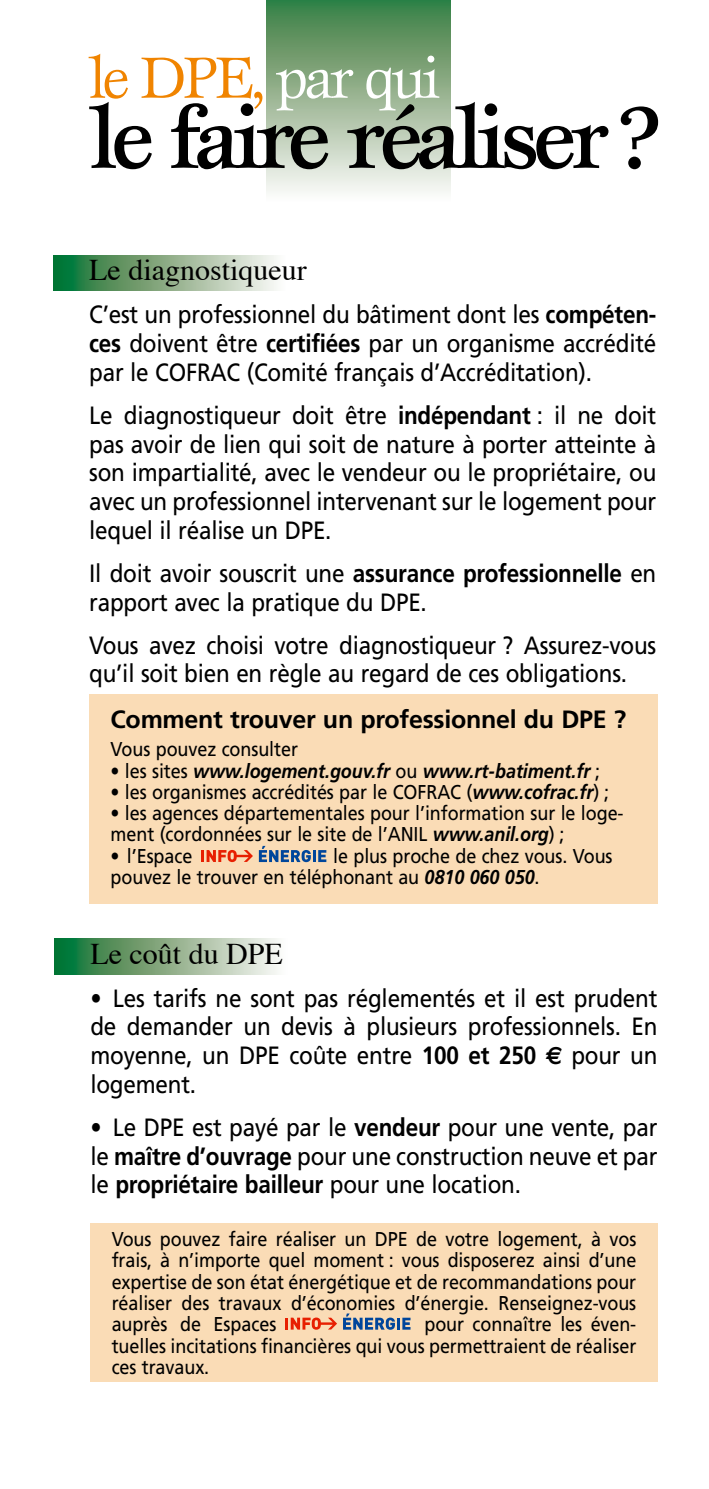
<style>
.page{position:relative;width:709px;height:1489px;background:#fff}
.page>*{position:absolute;margin:0;border:0;box-sizing:border-box;transform-origin:0 0}
.t1{font:500 90px "Esprit";letter-spacing:-.07em;color:#000}
.t2{font:60px "Esprit";letter-spacing:-.06em;color:#f08400}
.t3{font:30px "Times";color:#000}
.t4{font:25px/28.8px "Frutiger";letter-spacing:-.01em;color:#000;text-align:justify;scale:.9 1}
.t5{font:700 25px "Frutiger";letter-spacing:-.01em;color:#000}
.t6{font:20px/21.2px "Frutiger";letter-spacing:-.005em;color:#000;scale:.9 1}
.t7{font:italic 700 20px "Frutiger";letter-spacing:-.005em;color:#000;scale:.9 1}
.s1{color:#fff}
.s2{font-weight:700}
.s3{font-weight:400;font-style:normal}
.s4{font-weight:700;font-style:italic}
.s5{font-family:"Euro Sans";font-weight:700}
</style>
<div class="page">
<svg style="left:54px;top:255px;width:222px;height:35px;background:#85af8a"></svg>
<div style="left:266px;top:0;width:185px;height:204px;background:linear-gradient(to bottom,#397a3c,#fffbfa)"></div>
<svg style="left:55px;top:938px;width:222px;height:36px;background:#85af8a"></svg>
<div style="left:89px;top:694px;width:568px;height:209px;background:#fadcb6"></div>
<div style="left:90px;top:1223px;width:567px;height:159px;background:#fadcb6"></div>
<svg style="left:201px;top:850px;width:52px;height:12px"></svg>
<svg style="left:259px;top:845px;width:67px;height:17px"></svg>
<svg style="left:285px;top:1317px;width:52px;height:12px"></svg>
<svg style="left:343px;top:1313px;width:67px;height:16px"></svg>
<h2 class="t2" style="left:89px;top:41px;width:352px">le DPE, <span class="s1">par qui</span></h2>
<h1 class="t1" style="left:89px;top:82px;width:572px">le faire réaliser ?</h1>
<p class="t3" style="left:89px;top:242px;width:219px">Le diagnostiqueur</p>
<p class="t4" style="left:89px;top:300px;width:631px">C’est un professionnel du bâtiment dont les <span class="s2">compéten&shy;ces</span> doivent être <span class="s2">certifiées</span> par un organisme accrédité par le COFRAC (Comité français d’Accréditation).</p>
<p class="t4" style="left:89px;top:400px;width:631px">Le diagnostiqueur doit être <span class="s2">indépendant</span> : il ne doit pas avoir de lien qui soit de nature à porter atteinte à son impartialité, avec le vendeur ou le propriétaire, ou avec un professionnel intervenant sur le logement pour lequel il réalise un DPE.</p>
<p class="t4" style="left:89px;top:558px;width:631px">Il doit avoir souscrit une <span class="s2">assurance professionnelle</span> en rapport avec la pratique du DPE.</p>
<p class="t4" style="left:89px;top:630px;width:631px">Vous avez choisi votre diagnostiqueur ? Assurez-vous qu’il soit bien en règle au regard de ces obligations.</p>
<p class="t5" style="left:111px;top:704px;width:517px">Comment trouver un professionnel du DPE ?</p>
<p class="t6" style="left:111px;top:738px;width:210px">Vous pouvez consulter</p>
<p class="t7" style="left:111px;top:758px;width:545px"><span class="s3">• les sites</span> www.logement.gouv.fr <span class="s3">ou</span> www.rt-batiment.fr <span class="s3">;</span></p>
<p class="t6" style="left:111px;top:781px;width:555px">• les organismes accrédités par le COFRAC (<span class="s4">www.cofrac.fr</span>) ;</p>
<p class="t6" style="left:111px;top:802px;width:571px">• les agences départementales pour l’information sur le loge&shy;ment (cordonnées sur le site de l’ANIL <span class="s4">www.anil.org</span>) ;</p>
<p class="t6" style="left:111px;top:844px;width:92px">• l’Espace</p>
<p class="t6" style="left:111px;top:844px;width:559px;text-indent:223px">le plus proche de chez vous. Vous pouvez le trouver en téléphonant au <span class="s4">0810 060 050</span>.</p>
<p class="t3" style="left:90px;top:925px;width:194px">Le coût du DPE</p>
<p class="t4" style="left:90px;top:983px;width:631px">• Les tarifs ne sont pas réglementés et il est prudent de demander un devis à plusieurs professionnels. En moyenne, un DPE coûte entre <span class="s2">100 et 250</span> <span class="s5">E</span> pour un logement.</p>
<p class="t4" style="left:90px;top:1112px;width:631px">• Le DPE est payé par le <span class="s2">vendeur</span> pour une vente, par le <span class="s2">maître d’ouvrage</span> pour une construction neuve et par le <span class="s2">propriétaire bailleur</span> pour une location.</p>
<p class="t6" style="left:112px;top:1228px;width:584px;text-align:justify">Vous pouvez faire réaliser un DPE de votre logement, à vos frais, à n’importe quel moment : vous disposerez ainsi d’une expertise de son état énergétique et de recommandations pour réaliser des travaux d’économies d’énergie. Renseignez-vous auprès de Espaces</p>
<p class="t6" style="left:112px;top:1313px;width:584px;text-align:justify;text-indent:313px">pour connaître les éven&shy;tuelles incitations financières qui vous permettraient de réaliser ces travaux.</p>
</div>
